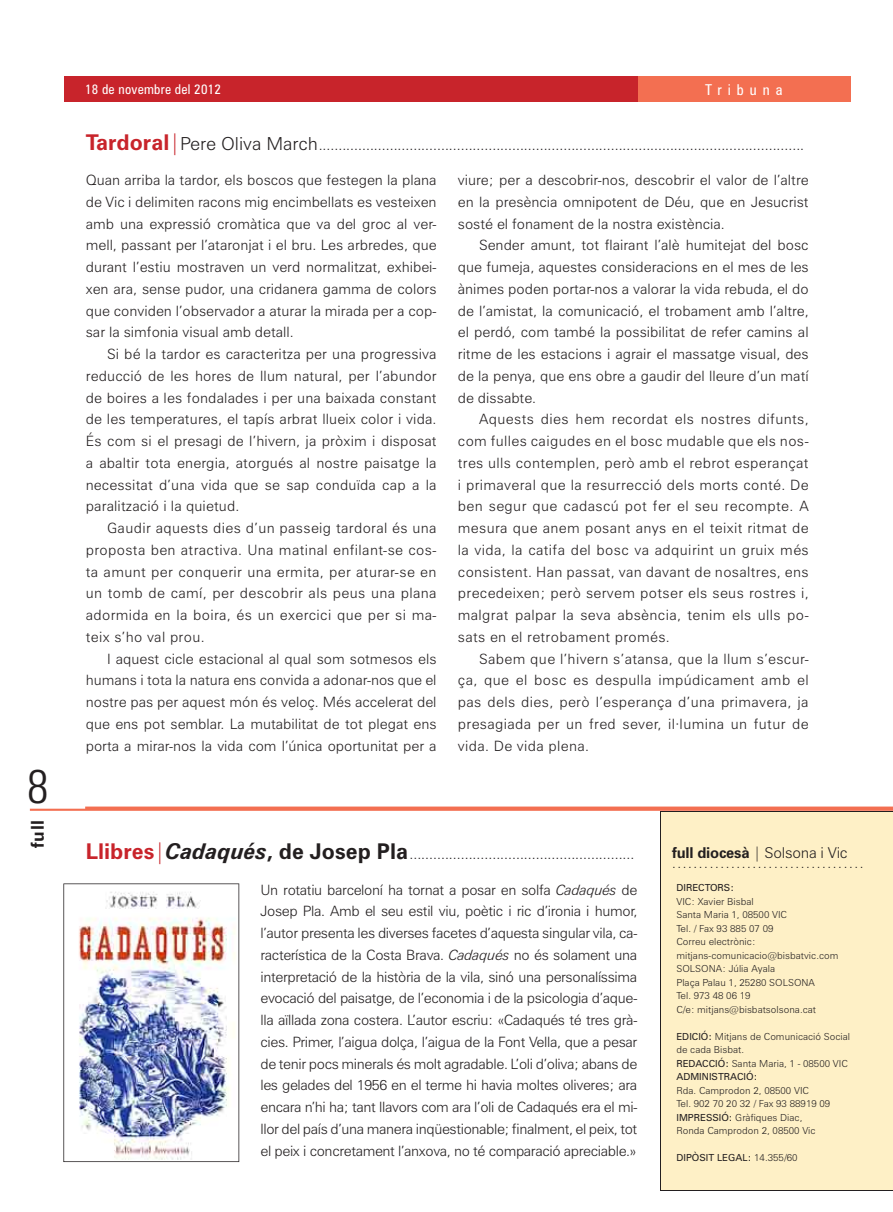
<style>
.page{position:relative;width:893px;height:1212px;background:#fff}
.page>*{position:absolute;margin:0;border:0;box-sizing:border-box;transform-origin:0 0}
.t1{font:300 condensed 48px "Zurich BT";color:#231f20}
.t2{font:700 17.7px "Zurich BT";color:#231f20}
.t3{font:300 15px "Zurich BT";letter-spacing:-.015em;color:#231f20}
.t4{font:condensed 15px "Zurich BT";letter-spacing:.4em;color:#fff}
.t5{font:300 14.25px/21.8px "Zurich BT";color:#231f20;text-align:justify}
.t6{font:300 13.5px "Zurich BT";color:#231f20}
.t7{font:condensed 13.5px "Zurich BT";letter-spacing:.02em;color:#fff}
.t8{font:300 9.75px/13.5px "Zurich BT";color:#231f20}
.t9{font:9.75px "Zurich BT";color:#231f20}
.s1{font-weight:700;font-size:21.75px;color:#c8242b}
.s2{font-size:21.75px;color:#c8242b}
.s3{font-size:18px}
.s4{font-weight:700;font-style:italic;font-size:21.75px}
.s5{font-weight:700;font-size:21.75px}
.s6{font-style:italic}
.s7{font-weight:700}
.s8{font-weight:400}
.s9{font-weight:300}
</style>
<div class="page">
<div style="left:661px;top:811px;width:232px;height:379px;background:#fef0c6"></div>
<hr style="left:661px;top:811px;width:232px;height:1px;background:#231f20">
<hr style="left:661px;top:811px;width:1px;height:379px;background:#231f20">
<hr style="left:661px;top:1190px;width:232px;height:1px;background:#231f20">
<div style="left:64px;top:77px;width:786px;height:25px;background:#c8242b"></div>
<div style="left:638px;top:77px;width:212px;height:25px;background:#f36f51"></div>
<svg style="left:30px;top:806px;width:863px;height:5px;background:#f4876f"></svg>
<img style="left:63px;top:883px;width:176px;height:279px">
<h1 class="t1" style="left:27px;top:756px;width:24px">8</h1>
<p class="t2" style="left:27px;top:848px;width:30px;rotate:-90deg">full</p>
<p class="t7" style="left:85px;top:81px;width:137px">18 de novembre del 2012</p>
<p class="t4" style="left:705px;top:81px;width:79px">Tribuna</p>
<p class="t5" style="left:86px;top:134px;width:720px"><span class="s1">Tardoral</span><span class="s2">|</span><span class="s3">Pere Oliva March</span> ...........................................................................................................................</p>
<p class="t5" style="left:86px;top:169px;width:352px">Quan arriba la tardor, els boscos que festegen la plana de Vic i delimiten racons mig encimbellats es vesteixen amb una expressió cromàtica que va del groc al ver&shy;mell, passant per l’ataronjat i el bru. Les arbredes, que durant l’estiu mostraven un verd normalitzat, exhibei&shy;xen ara, sense pudor, una cridanera gamma de colors que conviden l’observador a aturar la mirada per a cop&shy;sar la simfonia visual amb detall.</p>
<p class="t5" style="left:86px;top:343px;width:352px;text-indent:21px">Si bé la tardor es caracteritza per una progressiva reducció de les hores de llum natural, per l’abundor de boires a les fondalades i per una baixada constant de les temperatures, el tapís arbrat llueix color i vida.<br>És com si el presagi de l’hivern, ja pròxim i disposat a abaltir tota energia, atorgués al nostre paisatge la necessitat d’una vida que se sap conduïda cap a la paralització i la quietud.</p>
<p class="t5" style="left:86px;top:517px;width:352px;text-indent:21px">Gaudir aquests dies d’un passeig tardoral és una proposta ben atractiva. Una matinal enfilant-se cos&shy;ta amunt per conquerir una ermita, per aturar-se en un tomb de camí, per descobrir als peus una plana adormida en la boira, és un exercici que per si ma&shy;teix s’ho val prou.</p>
<p class="t5" style="left:86px;top:648px;width:352px;text-indent:21px">I aquest cicle estacional al qual som sotmesos els humans i tota la natura ens convida a adonar-nos que el nostre pas per aquest món és veloç. Més accelerat del que ens pot semblar. La mutabilitat de tot plegat ens porta a mirar-nos la vida com l’única oportunitat per a</p>
<p class="t5" style="left:458px;top:169px;width:352px">viure; per a descobrir-nos, descobrir el valor de l’altre en la presència omnipotent de Déu, que en Jesucrist sosté el fonament de la nostra existència.</p>
<p class="t5" style="left:458px;top:234px;width:352px;text-indent:21px">Sender amunt, tot flairant l’alè humitejat del bosc que fumeja, aquestes consideracions en el mes de les ànimes poden portar-nos a valorar la vida rebuda, el do de l’amistat, la comunicació, el trobament amb l’altre, el perdó, com també la possibilitat de refer camins al ritme de les estacions i agrair el massatge visual, des de la penya, que ens obre a gaudir del lleure d’un matí de dissabte.</p>
<p class="t5" style="left:458px;top:408px;width:352px;text-indent:21px">Aquests dies hem recordat els nostres difunts, com fulles caigudes en el bosc mudable que els nos&shy;tres ulls contemplen, però amb el rebrot esperançat i primaveral que la resurrecció dels morts conté. De ben segur que cadascú pot fer el seu recompte. A mesura que anem posant anys en el teixit ritmat de la vida, la catifa del bosc va adquirint un gruix més consistent. Han passat, van davant de nosaltres, ens precedeixen; però servem potser els seus rostres i, malgrat palpar la seva absència, tenim els ulls po&shy;sats en el retrobament promés.</p>
<p class="t5" style="left:458px;top:647px;width:352px;text-indent:21px">Sabem que l’hivern s’atansa, que la llum s’escur&shy;ça, que el bosc es despulla impúdicament amb el pas dels dies, però l’esperança d’una primavera, ja presagiada per un fred sever, il·lumina un futur de vida. De vida plena.</p>
<p class="t5" style="left:86px;top:843px;width:550px"><span class="s1">Llibres</span><span class="s2">|</span><span class="s4">Cadaqués</span><span class="s5">, de Josep Pla</span> .........................................................</p>
<p class="t5" style="left:260px;top:879px;width:378px">Un rotatiu barceloní ha tornat a posar en solfa <span class="s6">Cadaqués</span> de Josep Pla. Amb el seu estil viu, poètic i ric d’ironia i humor, l’autor presenta les diverses facetes d’aquesta singular vila, ca&shy;racterística de la Costa Brava. <span class="s6">Cadaqués</span> no és solament una interpretació de la història de la vila, sinó una personalíssima evocació del paisatge, de l’economia i de la psicologia d’aque&shy;lla aïllada zona costera. L’autor escriu: «Cadaqués té tres grà&shy;cies. Primer, l’aigua dolça, l’aigua de la Font Vella, que a pesar de tenir pocs minerals és molt agradable. L’oli d’oliva; abans de les gelades del 1956 en el terme hi havia moltes oliveres; ara encara n’hi ha; tant llavors com ara l’oli de Cadaqués era el mi&shy;llor del país d’una manera inqüestionable; finalment, el peix, tot el peix i concretament l’anxova, no té comparació apreciable.»</p>
<p class="t3" style="left:672px;top:843px;width:177px"><span class="s7">full diocesà</span> | Solsona i Vic</p>
<p class="t6" style="left:672px;top:855px;width:193px">....................................</p>
<p class="t9" style="left:676px;top:882px;width:59px">DIRECTORS:</p>
<p class="t8" style="left:676px;top:894px;width:164px">VIC: Xavier Bisbal<br>Santa Maria 1, 08500 VIC<br>Tel. / Fax 93 885 07 09<br>Correu electrònic: mitjans-comunicacio@bisbatvic.com<br>SOLSONA: Júlia Ayala<br>Plaça Palau 1, 25280 SOLSONA<br>Tel. 973 48 06 19<br>C/e: mitjans@bisbatsolsona.cat</p>
<p class="t8" style="left:676px;top:1029px;width:175px"><span class="s8">EDICIÓ:</span> Mitjans de Comunicació Social de cada Bisbat.<br><span class="s8">REDACCIÓ:</span> Santa Maria, 1 - 08500 VIC<br><span class="s8">ADMINISTRACIÓ:</span></p>
<p class="t8" style="left:676px;top:1083px;width:155px">Rda. Camprodon 2, 08500 VIC<br>Tel. 902 70 20 32 / Fax 93 88919 09<br><span class="s8">IMPRESSIÓ:</span> Gràfiques Diac,<br>Ronda Camprodon 2, 08500 Vic</p>
<p class="t9" style="left:676px;top:1152px;width:123px">DIPÒSIT LEGAL: <span class="s9">14.355/60</span></p>
</div>
